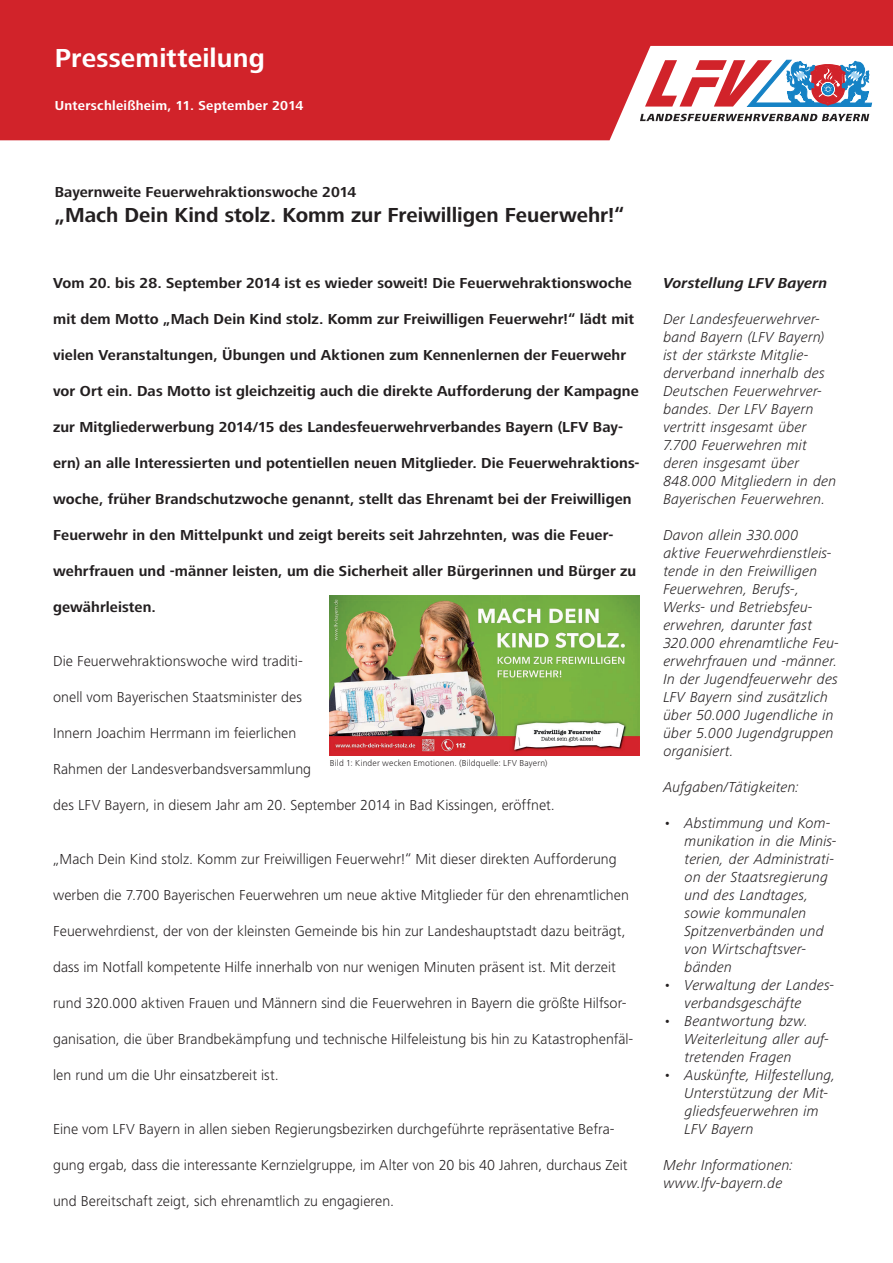
<style>
.page{position:relative;width:893px;height:1263px;background:#fff}
.page>*{position:absolute;margin:0;border:0;box-sizing:border-box;transform-origin:0 0}
.t1{font:700 27px "Frutiger Next LT";letter-spacing:.005em;color:#fff}
.t2{font:700 21px "Frutiger Next LT";color:#231f20}
.t3{font:300 15px "Frutiger Next LT";color:#231f20}
.t4{font:italic 300 15px/18px "Frutiger Next LT";letter-spacing:.005em;color:#231f20}
.t5{font:700 15px "Frutiger Next LT";letter-spacing:.005em;color:#231f20}
.t6{font:italic 700 15px "Frutiger Next LT";letter-spacing:.005em;color:#231f20}
.t7{font:700 13.5px "Frutiger Next LT";letter-spacing:.02em;color:#fff}
.t8{font:300 9px "Frutiger Next LT";letter-spacing:.02em;color:#231f20}
</style>
<div class="page">
<svg style="left:0;top:0;width:893px;height:140px;background:#d63b41"></svg>
<svg style="left:644px;top:60px;width:228px;height:47px"></svg>
<svg style="left:640px;top:114px;width:229px;height:7px"></svg>
<img style="left:330px;top:595px;width:310px;height:161px">
<h1 class="t1" style="left:55px;top:43px;width:212px">Pressemitteilung</h1>
<p class="t7" style="left:55px;top:98px;width:250px">Unterschleißheim, 11. September 2014</p>
<p class="t5" style="left:55px;top:184px;width:303px">Bayernweite Feuerwehraktionswoche 2014</p>
<h2 class="t2" style="left:55px;top:203px;width:571px">„Mach Dein Kind stolz. Komm zur Freiwilligen Feuerwehr!“</h2>
<p class="t5" style="left:53px;top:275px;width:580px">Vom 20. bis 28. September 2014 ist es wieder soweit! Die Feuerwehraktionswoche</p>
<p class="t5" style="left:53px;top:311px;width:583px">mit dem Motto „Mach Dein Kind stolz. Komm zur Freiwilligen Feuerwehr!“ lädt mit</p>
<p class="t5" style="left:53px;top:347px;width:574px">vielen Veranstaltungen, Übungen und Aktionen zum Kennenlernen der Feuerwehr</p>
<p class="t5" style="left:53px;top:383px;width:587px">vor Ort ein. Das Motto ist gleichzeitig auch die direkte Aufforderung der Kampagne</p>
<p class="t5" style="left:53px;top:419px;width:571px">zur Mitgliederwerbung 2014/15 des Landesfeuerwehrverbandes Bayern (LFV Bay-</p>
<p class="t5" style="left:53px;top:455px;width:588px">ern) an alle Interessierten und potentiellen neuen Mitglieder. Die Feuerwehraktions-</p>
<p class="t5" style="left:53px;top:491px;width:580px">woche, früher Brandschutzwoche genannt, stellt das Ehrenamt bei der Freiwilligen</p>
<p class="t5" style="left:53px;top:527px;width:562px">Feuerwehr in den Mittelpunkt und zeigt bereits seit Jahrzehnten, was die Feuer-</p>
<p class="t5" style="left:53px;top:563px;width:585px">wehrfrauen und -männer leisten, um die Sicherheit aller Bürgerinnen und Bürger zu</p>
<p class="t5" style="left:53px;top:599px;width:104px">gewährleisten.</p>
<p class="t3" style="left:53px;top:653px;width:251px">Die Feuerwehraktionswoche wird traditi-</p>
<p class="t3" style="left:53px;top:689px;width:250px">onell vom Bayerischen Staatsminister des</p>
<p class="t3" style="left:53px;top:725px;width:245px">Innern Joachim Herrmann im feierlichen</p>
<p class="t3" style="left:53px;top:761px;width:260px">Rahmen der Landesverbandsversammlung</p>
<p class="t3" style="left:53px;top:797px;width:503px">des LFV Bayern, in diesem Jahr am 20. September 2014 in Bad Kissingen, eröffnet.</p>
<p class="t3" style="left:53px;top:851px;width:565px">„Mach Dein Kind stolz. Komm zur Freiwilligen Feuerwehr!“ Mit dieser direkten Aufforderung</p>
<p class="t3" style="left:53px;top:887px;width:577px">werben die 7.700 Bayerischen Feuerwehren um neue aktive Mitglieder für den ehrenamtlichen</p>
<p class="t3" style="left:53px;top:923px;width:574px">Feuerwehrdienst, der von der kleinsten Gemeinde bis hin zur Landeshauptstadt dazu beiträgt,</p>
<p class="t3" style="left:53px;top:959px;width:564px">dass im Notfall kompetente Hilfe innerhalb von nur wenigen Minuten präsent ist. Mit derzeit</p>
<p class="t3" style="left:53px;top:995px;width:575px">rund 320.000 aktiven Frauen und Männern sind die Feuerwehren in Bayern die größte Hilfsor-</p>
<p class="t3" style="left:53px;top:1031px;width:582px">ganisation, die über Brandbekämpfung und technische Hilfeleistung bis hin zu Katastrophenfäl-</p>
<p class="t3" style="left:53px;top:1067px;width:227px">len rund um die Uhr einsatzbereit ist.</p>
<p class="t8" style="left:330px;top:758px;width:219px">Bild 1: Kinder wecken Emotionen. (Bildquelle: LFV Bayern)</p>
<p class="t3" style="left:53px;top:1121px;width:563px">Eine vom LFV Bayern in allen sieben Regierungsbezirken durchgeführte repräsentative Befra-</p>
<p class="t3" style="left:53px;top:1157px;width:576px">gung ergab, dass die interessante Kernzielgruppe, im Alter von 20 bis 40 Jahren, durchaus Zeit</p>
<p class="t3" style="left:53px;top:1193px;width:342px">und Bereitschaft zeigt, sich ehrenamtlich zu engagieren.</p>
<p class="t6" style="left:663px;top:275px;width:165px">Vorstellung LFV Bayern</p>
<p class="t4" style="left:663px;top:310px;width:174px">Der Landesfeuerwehrver&shy;band Bayern (LFV Bayern) ist der stärkste Mitglie&shy;derverband innerhalb des<br>Deutschen Feuerwehrver&shy;bandes. Der LFV Bayern vertritt insgesamt über<br>7.700 Feuerwehren mit deren insgesamt über<br>848.000 Mitgliedern in den<br>Bayerischen Feuerwehren.</p>
<p class="t4" style="left:663px;top:526px;width:177px">Davon allein 330.000 aktive Feuerwehrdienstleis&shy;tende in den Freiwilligen<br>Feuerwehren, Berufs-,<br>Werks- und Betriebsfeu&shy;erwehren, darunter fast<br>320.000 ehrenamtliche Feu&shy;erwehrfrauen und -männer.<br>In der Jugendfeuerwehr des<br>LFV Bayern sind zusätzlich über 50.000 Jugendliche in über 5.000 Jugendgruppen organisiert.</p>
<p class="t4" style="left:663px;top:778px;width:137px">Aufgaben/Tätigkeiten:</p>
<p class="t4" style="left:685px;top:814px;width:154px;text-indent:-21px">• Abstimmung und Kom&shy;munikation in die Minis&shy;terien, der Administrati&shy;on der Staatsregierung und des Landtages, sowie kommunalen<br>Spitzenverbänden und von Wirtschaftsver&shy;bänden</p>
<p class="t4" style="left:685px;top:976px;width:151px;text-indent:-21px">• Verwaltung der Landes&shy;verbandsgeschäfte</p>
<p class="t4" style="left:685px;top:1012px;width:146px;text-indent:-21px">• Beantwortung bzw.<br>Weiterleitung aller auf&shy;tretenden Fragen</p>
<p class="t4" style="left:685px;top:1066px;width:152px;text-indent:-21px">• Auskünfte, Hilfestellung,<br>Unterstützung der Mit&shy;gliedsfeuerwehren im<br>LFV Bayern</p>
<p class="t4" style="left:663px;top:1156px;width:131px">Mehr Informationen: www.lfv-bayern.de</p>
</div>
